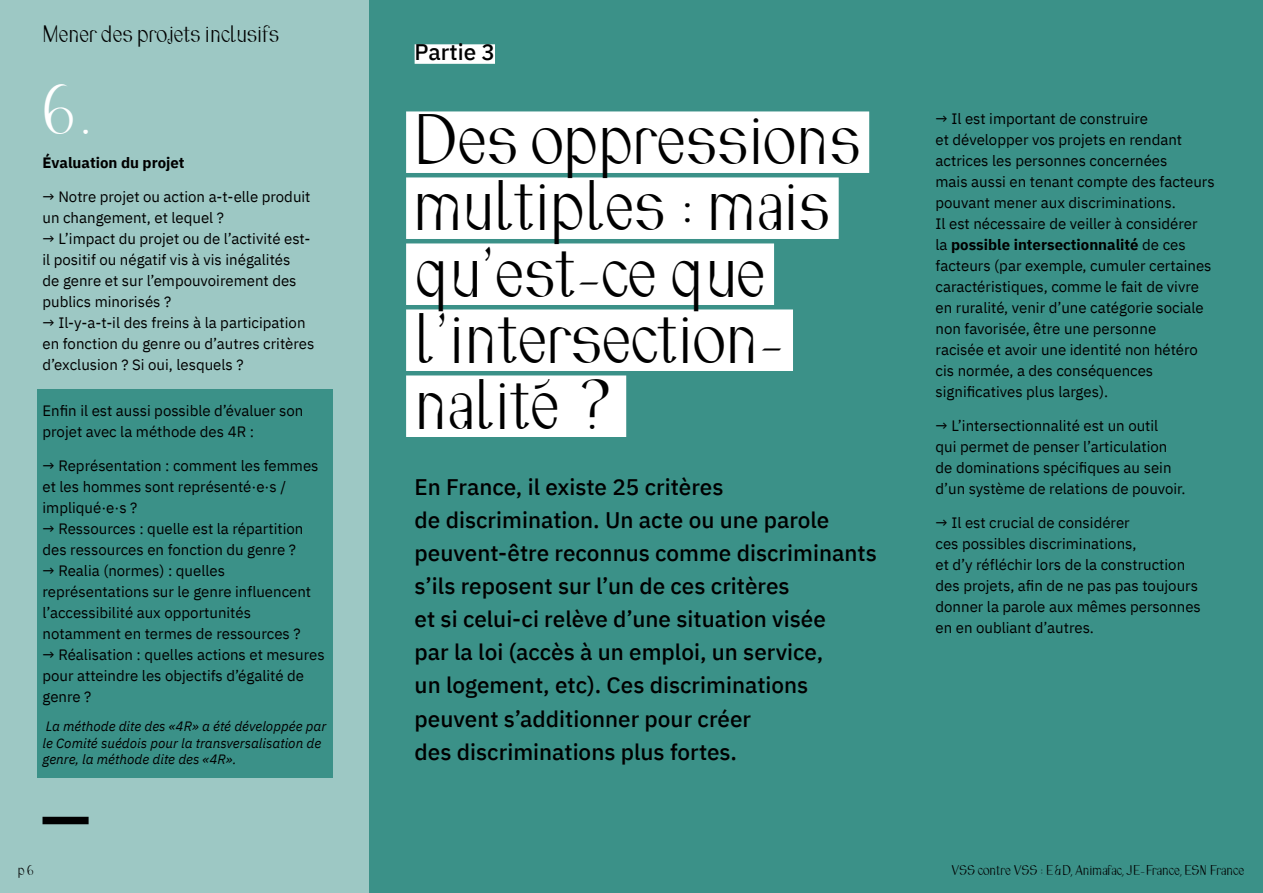
<style>
.page{position:relative;width:1263px;height:893px;background:#fff}
.page>*{position:absolute;margin:0;border:0;box-sizing:border-box;transform-origin:0 0}
.t1{font:45px/66px "Combine";color:#000}
.t2{font:45px "Combine";color:#fff}
.t3{font:500 22.5px/33px "IBM Plex Sans";color:#000}
.t4{font:15px/21px "IBM Plex Sans";color:#000}
.t5{font:15px "Combine";color:#000}
.t6{font:700 15px "IBM Plex Sans";color:#000}
.t7{font:italic 13.5px/16.5px "IBM Plex Sans";color:#000}
.t8{font:9px "Combine";color:#000}
.s1{font-weight:700}
</style>
<div class="page">
<div style="left:0;top:0;width:378px;height:893px;background:#9dc8c4"></div>
<div style="left:370px;top:0;width:893px;height:893px;background:#3b9188"></div>
<div style="left:37px;top:390px;width:296px;height:388px;background:#3b9188"></div>
<div style="left:43px;top:817px;width:46px;height:7px;background:#000"></div>
<div style="left:415px;top:44px;width:80px;height:20px;background:#fff"></div>
<div style="left:406px;top:111px;width:463px;height:62px;background:#fff"></div>
<div style="left:406px;top:177px;width:433px;height:62px;background:#fff"></div>
<div style="left:406px;top:243px;width:368px;height:62px;background:#fff"></div>
<div style="left:406px;top:309px;width:387px;height:62px;background:#fff"></div>
<div style="left:406px;top:375px;width:220px;height:62px;background:#fff"></div>
<p class="t5" style="left:43px;top:28px;width:238px">Mener des projets inclusifs</p>
<h1 class="t2" style="left:43px;top:92px;width:52px">6.</h1>
<p class="t6" style="left:43px;top:151px;width:144px">Évaluation du projet</p>
<p class="t4" style="left:43px;top:185px;width:270px">→ Notre projet ou action a-t-elle produit un changement, et lequel ?</p>
<p class="t4" style="left:43px;top:227px;width:269px">→ L’impact du projet ou de l’activité est&shy;il positif ou négatif vis à vis inégalités de genre et sur l’empouvoirement des publics minorisés ?</p>
<p class="t4" style="left:43px;top:311px;width:273px">→ Il-y-a-t-il des freins à la participation en fonction du genre ou d’autres critères d’exclusion ? Si oui, lesquels ?</p>
<p class="t4" style="left:43px;top:399px;width:262px">Enfin il est aussi possible d’évaluer son projet avec la méthode des 4R :</p>
<p class="t4" style="left:43px;top:454px;width:278px">→ Représentation : comment les femmes et les hommes sont représenté·e·s / impliqué·e·s ?</p>
<p class="t4" style="left:43px;top:517px;width:262px">→ Ressources : quelle est la répartition des ressources en fonction du genre ?</p>
<p class="t4" style="left:43px;top:559px;width:270px">→ Realia (normes) : quelles représentations sur le genre influencent l’accessibilité aux opportunités notamment en termes de ressources ?</p>
<p class="t4" style="left:43px;top:643px;width:284px">→ Réalisation : quelles actions et mesures pour atteindre les objectifs d’égalité de genre ?</p>
<p class="t7" style="left:43px;top:717px;width:285px">La méthode dite des «4R» a été développée par le Comité suédois pour la transversalisation de genre, la méthode dite des «4R».</p>
<p class="t8" style="left:18px;top:867px;width:18px">p 6</p>
<h2 class="t3" style="left:415px;top:34px;width:82px">Partie 3</h2>
<h1 class="t1" style="left:415px;top:116px;width:448px">Des oppressions multiples : mais qu'est-ce que l'intersection&shy;nalité ?</h1>
<p class="t4" style="left:935px;top:107px;width:281px">→ Il est important de construire<br>et développer vos projets en rendant actrices les personnes concernées<br>mais aussi en tenant compte des facteurs pouvant mener aux discriminations.<br>Il est nécessaire de veiller à considérer<br>la <span class="s1">possible intersectionnalité</span> de ces facteurs (par exemple, cumuler certaines caractéristiques, comme le fait de vivre en ruralité, venir d’une catégorie sociale non favorisée, être une personne<br>racisée et avoir une identité non hétéro cis normée, a des conséquences significatives plus larges).</p>
<p class="t4" style="left:935px;top:414px;width:252px">→ L’intersectionnalité est un outil<br>qui permet de penser l’articulation de dominations spécifiques au sein d’un système de relations de pouvoir.</p>
<p class="t4" style="left:935px;top:510px;width:267px">→ Il est crucial de considérer<br>ces possibles discriminations,<br>et d’y réfléchir lors de la construction des projets, afin de ne pas pas toujours donner la parole aux mêmes personnes en en oubliant d’autres.</p>
<p class="t3" style="left:415px;top:469px;width:464px">En France, il existe 25 critères<br>de discrimination. Un acte ou une parole peuvent-être reconnus comme discriminants s’ils reposent sur l’un de ces critères<br>et si celui-ci relève d’une situation visée<br>par la loi (accès à un emploi, un service,<br>un logement, etc). Ces discriminations peuvent s’additionner pour créer<br>des discriminations plus fortes.</p>
<p class="t8" style="left:951px;top:866px;width:294px">VSS contre VSS : E&amp;D, Animafac, JE-France, ESN France</p>
</div>
